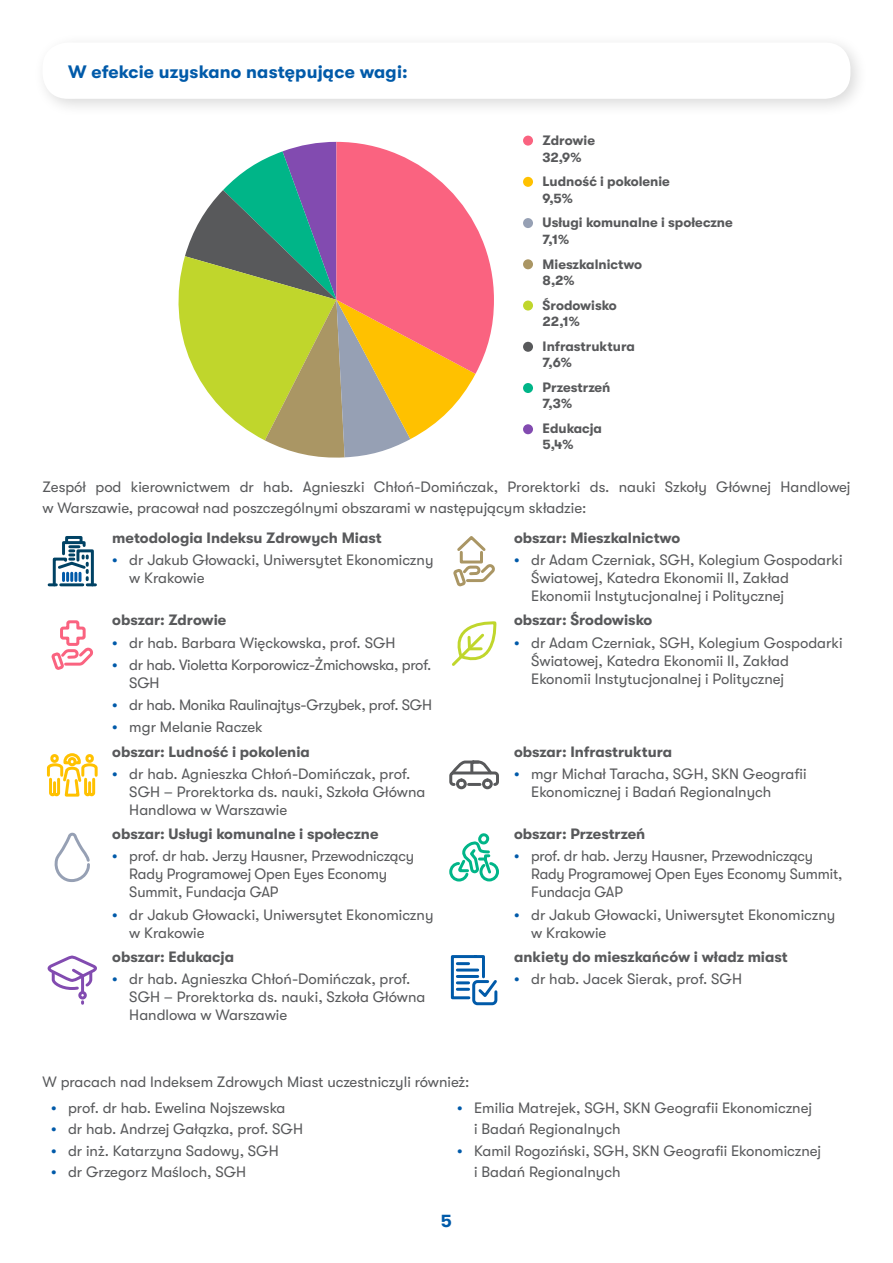
<style>
.page{position:relative;width:893px;height:1263px;background:#fff}
.page>*{position:absolute;margin:0;border:0;box-sizing:border-box;transform-origin:0 0}
.t1{font:700 18px "GT Walsheim";letter-spacing:.01em;color:#005aa9}
.t2{font:15px/18px "GT Walsheim";color:#58595b}
.t3{font:700 15px "GT Walsheim";color:#58595b}
.t4{font:15px/18px "GT Walsheim";letter-spacing:-.02em;color:#58595b}
.t5{font:700 13.65px/16.4px "GT Walsheim";color:#58595b}
.s1{font-weight:700;color:#005aa9}
</style>
<div class="page">
<div style="left:33px;top:33px;width:836px;height:84px;background:#000;opacity:.15"></div>
<div style="left:43px;top:43px;width:807px;height:56px;background:#fff;border-radius:26px"></div>
<svg style="left:178px;top:142px;width:316px;height:316px"></svg>
<div style="left:523px;top:136px;width:10px;height:10px;background:#fa6380;border-radius:50%"></div>
<div style="left:523px;top:177px;width:10px;height:10px;background:#ffc100;border-radius:50%"></div>
<div style="left:523px;top:218px;width:10px;height:10px;background:#96a0b4;border-radius:50%"></div>
<div style="left:523px;top:259px;width:10px;height:10px;background:#aa9664;border-radius:50%"></div>
<div style="left:523px;top:301px;width:10px;height:10px;background:#c0d62c;border-radius:50%"></div>
<div style="left:523px;top:342px;width:10px;height:10px;background:#58595b;border-radius:50%"></div>
<div style="left:523px;top:383px;width:10px;height:10px;background:#00b588;border-radius:50%"></div>
<div style="left:523px;top:424px;width:10px;height:10px;background:#824bb0;border-radius:50%"></div>
<div style="left:65px;top:536px;width:18px;height:8px;border:3px solid #004264"></div>
<svg style="left:49px;top:540px;width:46px;height:47px"></svg>
<svg style="left:453px;top:563px;width:42px;height:24px"></svg>
<div style="left:460px;top:551px;width:23px;height:12px;border:3px solid #aa9664"></div>
<svg style="left:457px;top:536px;width:29px;height:18px"></svg>
<svg style="left:51px;top:620px;width:42px;height:50px"></svg>
<svg style="left:452px;top:621px;width:45px;height:45px"></svg>
<svg style="left:46px;top:753px;width:52px;height:44px"></svg>
<div style="left:449px;top:771px;width:50px;height:15px;border:3px solid #58595b;border-radius:3px"></div>
<div style="left:456px;top:778px;width:11px;height:11px;border:3px solid #58595b;border-radius:50%"></div>
<div style="left:482px;top:778px;width:11px;height:11px;border:3px solid #58595b;border-radius:50%"></div>
<svg style="left:449px;top:760px;width:46px;height:17px"></svg>
<svg style="left:54px;top:832px;width:36px;height:50px"></svg>
<svg style="left:449px;top:833px;width:50px;height:49px"></svg>
<div style="left:78px;top:991px;width:9px;height:8px;border:3px solid #824bb0;border-radius:50%"></div>
<svg style="left:47px;top:955px;width:50px;height:40px"></svg>
<svg style="left:450px;top:955px;width:48px;height:51px"></svg>
<p class="t1" style="left:68px;top:61px;width:341px">W efekcie uzyskano następujące wagi:</p>
<p class="t5" style="left:543px;top:132px;width:54px">Zdrowie<br>32,9%</p>
<p class="t5" style="left:543px;top:173px;width:129px">Ludność i pokolenie<br>9,5%</p>
<p class="t5" style="left:543px;top:215px;width:192px">Usługi komunalne i społeczne<br>7,1%</p>
<p class="t5" style="left:543px;top:256px;width:101px">Mieszkalnictwo<br>8,2%</p>
<p class="t5" style="left:543px;top:297px;width:76px">Środowisko<br>22,1%</p>
<p class="t5" style="left:543px;top:338px;width:94px">Infrastruktura<br>7,6%</p>
<p class="t5" style="left:543px;top:379px;width:69px">Przestrzeń<br>7,3%</p>
<p class="t5" style="left:543px;top:420px;width:61px">Edukacja<br>5,4%</p>
<p class="t2" style="left:43px;top:476px;width:809px;line-height:21.6px">Zespół pod kierownictwem dr hab. Agnieszki Chłoń-Domińczak, Prorektorki ds. nauki Szkoły Głównej Handlowej w Warszawie, pracował nad poszczególnymi obszarami w następującym składzie:</p>
<p class="t3" style="left:112px;top:529px;width:271px">metodologia Indeksu Zdrowych Miast</p>
<p class="t2" style="left:129px;top:551px;width:306px;text-indent:-17px"><span class="s1">•</span> dr Jakub Głowacki, Uniwersytet Ekonomiczny w Krakowie</p>
<p class="t3" style="left:514px;top:529px;width:168px">obszar: Mieszkalnictwo</p>
<p class="t2" style="left:531px;top:551px;width:313px;text-indent:-17px"><span class="s1">•</span> dr Adam Czerniak, SGH, Kolegium Gospodarki<br>Światowej, Katedra Ekonomii II, Zakład<br>Ekonomii Instytucjonalnej i Politycznej</p>
<p class="t3" style="left:112px;top:612px;width:115px">obszar: Zdrowie</p>
<p class="t2" style="left:112px;top:633px;width:285px"><span class="s1">•</span> dr hab. Barbara Więckowska, prof. SGH</p>
<p class="t4" style="left:129px;top:656px;width:304px;text-indent:-17px"><span class="s1">•</span> dr hab. Violetta Korporowicz-Żmichowska, prof.<br>SGH</p>
<p class="t4" style="left:112px;top:696px;width:321px"><span class="s1">•</span> dr hab. Monika Raulinajtys-Grzybek, prof. SGH</p>
<p class="t2" style="left:112px;top:718px;width:152px"><span class="s1">•</span> mgr Melanie Raczek</p>
<p class="t3" style="left:112px;top:743px;width:199px">obszar: Ludność i pokolenia</p>
<p class="t2" style="left:129px;top:765px;width:298px;text-indent:-17px"><span class="s1">•</span> dr hab. Agnieszka Chłoń-Domińczak, prof.<br>SGH – Prorektorka ds. nauki, Szkoła Główna<br>Handlowa w Warszawie</p>
<p class="t3" style="left:112px;top:825px;width:268px">obszar: Usługi komunalne i społeczne</p>
<p class="t2" style="left:129px;top:847px;width:286px;text-indent:-17px"><span class="s1">•</span> prof. dr hab. Jerzy Hausner, Przewodniczący<br>Rady Programowej Open Eyes Economy<br>Summit, Fundacja GAP</p>
<p class="t2" style="left:129px;top:905px;width:306px;text-indent:-17px"><span class="s1">•</span> dr Jakub Głowacki, Uniwersytet Ekonomiczny w Krakowie</p>
<p class="t3" style="left:112px;top:948px;width:123px">obszar: Edukacja</p>
<p class="t2" style="left:129px;top:970px;width:298px;text-indent:-17px"><span class="s1">•</span> dr hab. Agnieszka Chłoń-Domińczak, prof.<br>SGH – Prorektorka ds. nauki, Szkoła Główna<br>Handlowa w Warszawie</p>
<p class="t3" style="left:514px;top:612px;width:140px">obszar: Środowisko</p>
<p class="t2" style="left:531px;top:633px;width:313px;text-indent:-17px"><span class="s1">•</span> dr Adam Czerniak, SGH, Kolegium Gospodarki<br>Światowej, Katedra Ekonomii II, Zakład<br>Ekonomii Instytucjonalnej i Politycznej</p>
<p class="t3" style="left:514px;top:743px;width:159px">obszar: Infrastruktura</p>
<p class="t2" style="left:531px;top:765px;width:277px;text-indent:-17px"><span class="s1">•</span> mgr Michał Taracha, SGH, SKN Geografii<br>Ekonomicznej i Badań Regionalnych</p>
<p class="t3" style="left:514px;top:825px;width:133px">obszar: Przestrzeń</p>
<p class="t2" style="left:531px;top:847px;width:313px;text-indent:-17px"><span class="s1">•</span> prof. dr hab. Jerzy Hausner, Przewodniczący<br>Rady Programowej Open Eyes Economy Summit,<br>Fundacja GAP</p>
<p class="t2" style="left:531px;top:905px;width:306px;text-indent:-17px"><span class="s1">•</span> dr Jakub Głowacki, Uniwersytet Ekonomiczny w Krakowie</p>
<p class="t3" style="left:514px;top:948px;width:275px">ankiety do mieszkańców i władz miast</p>
<p class="t2" style="left:514px;top:970px;width:229px"><span class="s1">•</span> dr hab. Jacek Sierak, prof. SGH</p>
<p class="t2" style="left:43px;top:1073px;width:428px">W pracach nad Indeksem Zdrowych Miast uczestniczyli również:</p>
<p class="t2" style="left:51px;top:1099px;width:236px"><span class="s1">•</span> prof. dr hab. Ewelina Nojszewska</p>
<p class="t2" style="left:51px;top:1120px;width:253px"><span class="s1">•</span> dr hab. Andrzej Gałązka, prof. SGH</p>
<p class="t2" style="left:51px;top:1142px;width:229px"><span class="s1">•</span> dr inż. Katarzyna Sadowy, SGH</p>
<p class="t2" style="left:51px;top:1163px;width:197px"><span class="s1">•</span> dr Grzegorz Maśloch, SGH</p>
<p class="t2" style="left:474px;top:1097px;width:339px;line-height:21.6px;text-indent:-17px"><span class="s1">•</span> Emilia Matrejek, SGH, SKN Geografii Ekonomicznej i Badań Regionalnych</p>
<p class="t2" style="left:474px;top:1140px;width:349px;line-height:21.6px;text-indent:-17px"><span class="s1">•</span> Kamil Rogoziński, SGH, SKN Geografii Ekonomicznej i Badań Regionalnych</p>
<p class="t1" style="left:441px;top:1211px;width:13px">5</p>
</div>
